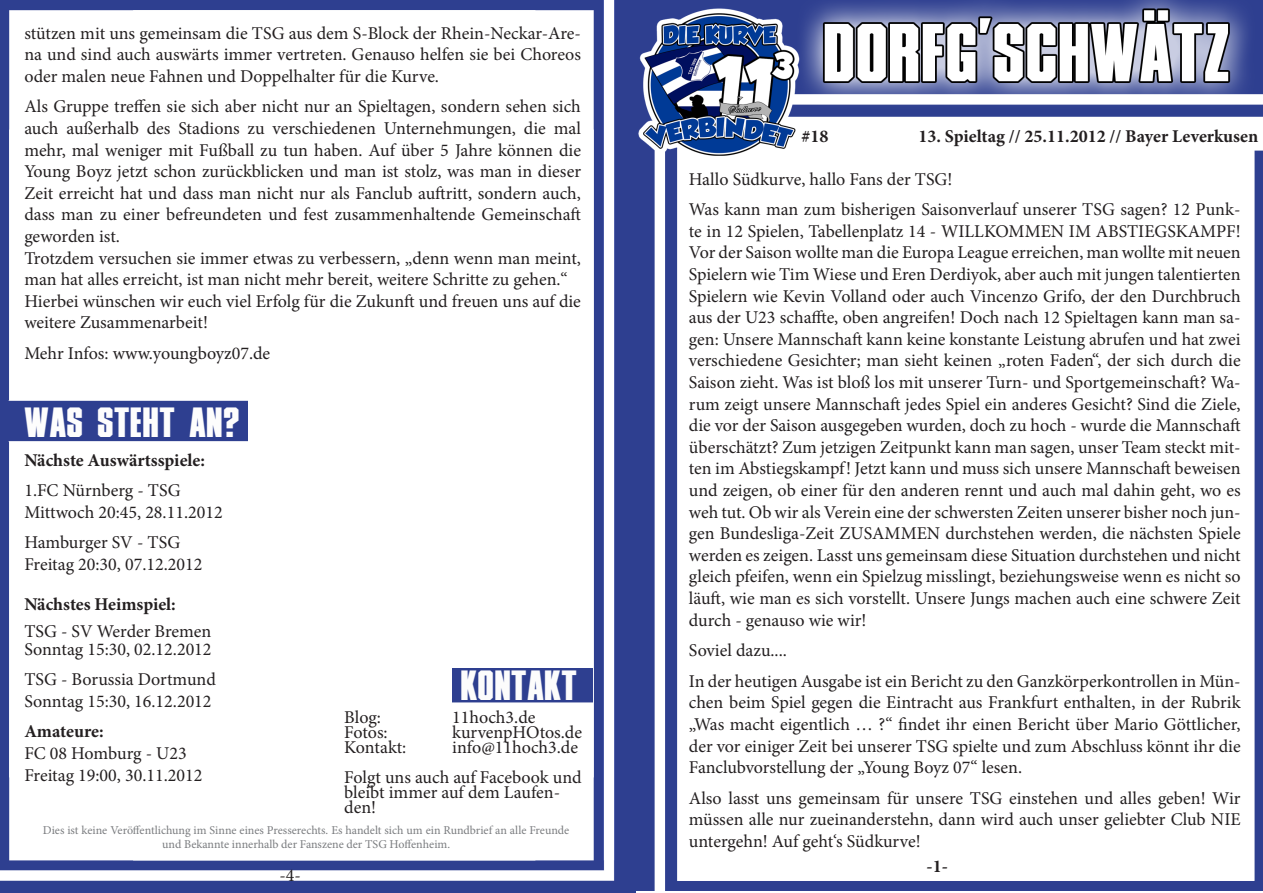
<style>
.page{position:relative;width:1263px;height:893px;background:#fff}
.page>*{position:absolute;margin:0;border:0;box-sizing:border-box;transform-origin:0 0}
.t1{font:42px "XXIIDONT MESS WITH VIKINGS HARDCORE";color:#fdfdfd}
.t2{font:42px "XXIIDONT MESS WITH VIKINGS HARDCORE";color:#fcfcfc}
.t3{font:18px/21.6px "Minion Pro";color:#231f20;text-align:justify}
.t4{font:700 18px "Minion Pro";color:#231f20}
.t5{font:12px/14.4px "Minion Pro";color:#7a7c7f;text-align:center}
</style>
<div class="page">
<img style="left:635px;top:0;width:628px;height:891px">
<img style="left:0;top:0;width:635px;height:893px">
<div style="left:452px;top:668px;width:140px;height:34px;background:#2e3f90"></div>
<img style="left:9px;top:401px;width:239px;height:47px">
<p class="t3" style="left:24px;top:22px;width:558px">stützen mit uns gemeinsam die TSG aus dem S-Block der Rhein-Neckar-Are&shy;na und sind auch auswärts immer vertreten. Genauso helfen sie bei Choreos oder malen neue Fahnen und Doppelhalter für die Kurve.</p>
<p class="t3" style="left:24px;top:96px;width:558px">Als Gruppe treffen sie sich aber nicht nur an Spieltagen, sondern sehen sich auch außerhalb des Stadions zu verschiedenen Unternehmungen, die mal mehr, mal weniger mit Fußball zu tun haben. Auf über 5 Jahre können die Young Boyz jetzt schon zurückblicken und man ist stolz, was man in dieser Zeit erreicht hat und dass man nicht nur als Fanclub auftritt, sondern auch, dass man zu einer befreundeten und fest zusammenhaltende Gemeinschaft geworden ist.</p>
<p class="t3" style="left:24px;top:247px;width:558px">Trotzdem versuchen sie immer etwas zu verbessern, „denn wenn man meint, man hat alles erreicht, ist man nicht mehr bereit, weitere Schritte zu gehen.“</p>
<p class="t3" style="left:24px;top:290px;width:558px">Hierbei wünschen wir euch viel Erfolg für die Zukunft und freuen uns auf die weitere Zusammenarbeit!</p>
<p class="t3" style="left:24px;top:343px;width:247px">Mehr Infos: www.youngboyz07.de</p>
<p class="t1" style="left:26px;top:400px;width:217px">WAS STEHT AN?</p>
<p class="t4" style="left:24px;top:447px;width:182px">Nächste Auswärtsspiele:</p>
<p class="t3" style="left:24px;top:480px;width:158px">1.FC Nürnberg - TSG</p>
<p class="t3" style="left:24px;top:501px;width:200px">Mittwoch 20:45, 28.11.2012</p>
<p class="t3" style="left:24px;top:532px;width:157px">Hamburger SV - TSG</p>
<p class="t3" style="left:24px;top:553px;width:180px">Freitag 20:30, 07.12.2012</p>
<p class="t4" style="left:24px;top:591px;width:153px">Nächstes Heimspiel:</p>
<p class="t3" style="left:24px;top:620px;width:188px">TSG - SV Werder Bremen</p>
<p class="t3" style="left:24px;top:638px;width:189px">Sonntag 15:30, 02.12.2012</p>
<p class="t3" style="left:24px;top:669px;width:193px">TSG - Borussia Dortmund</p>
<p class="t3" style="left:24px;top:690px;width:189px">Sonntag 15:30, 16.12.2012</p>
<p class="t4" style="left:24px;top:719px;width:81px">Amateure:</p>
<p class="t3" style="left:24px;top:742px;width:164px">FC 08 Homburg - U23</p>
<p class="t3" style="left:24px;top:764px;width:180px">Freitag 19:00, 30.11.2012</p>
<p class="t2" style="left:461px;top:663px;width:118px">KONTAKT</p>
<p class="t3" style="left:344px;top:706px;width:38px">Blog:</p>
<p class="t3" style="left:452px;top:706px;width:85px">11hoch3.de</p>
<p class="t3" style="left:344px;top:721px;width:45px">Fotos:</p>
<p class="t3" style="left:452px;top:721px;width:131px">kurvenpHOtos.de</p>
<p class="t3" style="left:344px;top:736px;width:64px">Kontakt:</p>
<p class="t3" style="left:452px;top:736px;width:127px">info@11hoch3.de</p>
<p class="t3" style="left:344px;top:769px;width:239px;line-height:15px;text-align:left">Folgt uns auch auf Facebook und bleibt immer auf dem Laufen&shy;den!</p>
<p class="t5" style="left:43px;top:823px;width:528px">Dies ist keine Veröffentlichung im Sinne eines Presserechts. Es handelt sich um ein Rundbrief an alle Freunde und Bekannte innerhalb der Fanszene der TSG Hoffenheim.</p>
<p class="t3" style="left:279px;top:865px;width:23px">-4-</p>
<p class="t4" style="left:801px;top:123px;width:28px">#18</p>
<p class="t4" style="left:918px;top:123px;width:341px">13. Spieltag // 25.11.2012 // Bayer Leverkusen</p>
<p class="t3" style="left:689px;top:168px;width:265px">Hallo Südkurve, hallo Fans der TSG!</p>
<p class="t3" style="left:689px;top:199px;width:553px">Was kann man zum bisherigen Saisonverlauf unserer TSG sagen? 12 Punk&shy;te in 12 Spielen, Tabellenplatz 14 - WILLKOMMEN IM ABSTIEGSKAMPF!<br>Vor der Saison wollte man die Europa League erreichen, man wollte mit neuen Spielern wie Tim Wiese und Eren Derdiyok, aber auch mit jungen talentierten Spielern wie Kevin Volland oder auch Vincenzo Grifo, der den Durchbruch aus der U23 schaffte, oben angreifen! Doch nach 12 Spieltagen kann man sa&shy;gen: Unsere Mannschaft kann keine konstante Leistung abrufen und hat zwei verschiedene Gesichter; man sieht keinen „roten Faden“, der sich durch die Saison zieht. Was ist bloß los mit unserer Turn- und Sportgemeinschaft? Wa&shy;rum zeigt unsere Mannschaft jedes Spiel ein anderes Gesicht? Sind die Ziele, die vor der Saison ausgegeben wurden, doch zu hoch - wurde die Mannschaft überschätzt? Zum jetzigen Zeitpunkt kann man sagen, unser Team steckt mit&shy;ten im Abstiegskampf! Jetzt kann und muss sich unsere Mannschaft beweisen und zeigen, ob einer für den anderen rennt und auch mal dahin geht, wo es weh tut. Ob wir als Verein eine der schwersten Zeiten unserer bisher noch jun&shy;gen Bundesliga-Zeit ZUSAMMEN durchstehen werden, die nächsten Spiele werden es zeigen. Lasst uns gemeinsam diese Situation durchstehen und nicht gleich pfeifen, wenn ein Spielzug misslingt, beziehungsweise wenn es nicht so läuft, wie man es sich vorstellt. Unsere Jungs machen auch eine schwere Zeit durch - genauso wie wir!</p>
<p class="t3" style="left:689px;top:640px;width:99px">Soviel dazu....</p>
<p class="t3" style="left:689px;top:670px;width:553px">In der heutigen Ausgabe ist ein Bericht zu den Ganzkörperkontrollen in Mün&shy;chen beim Spiel gegen die Eintracht aus Frankfurt enthalten, in der Rubrik „Was macht eigentlich … ?“ findet ihr einen Bericht über Mario Göttlicher, der vor einiger Zeit bei unserer TSG spielte und zum Abschluss könnt ihr die Fanclubvorstellung der „Young Boyz 07“ lesen.</p>
<p class="t3" style="left:689px;top:787px;width:553px">Also lasst uns gemeinsam für unsere TSG einstehen und alles geben! Wir müssen alle nur zueinanderstehn, dann wird auch unser geliebter Club NIE untergehn! Auf geht‘s Südkurve!</p>
<p class="t4" style="left:927px;top:854px;width:23px">-1-</p>
</div>
